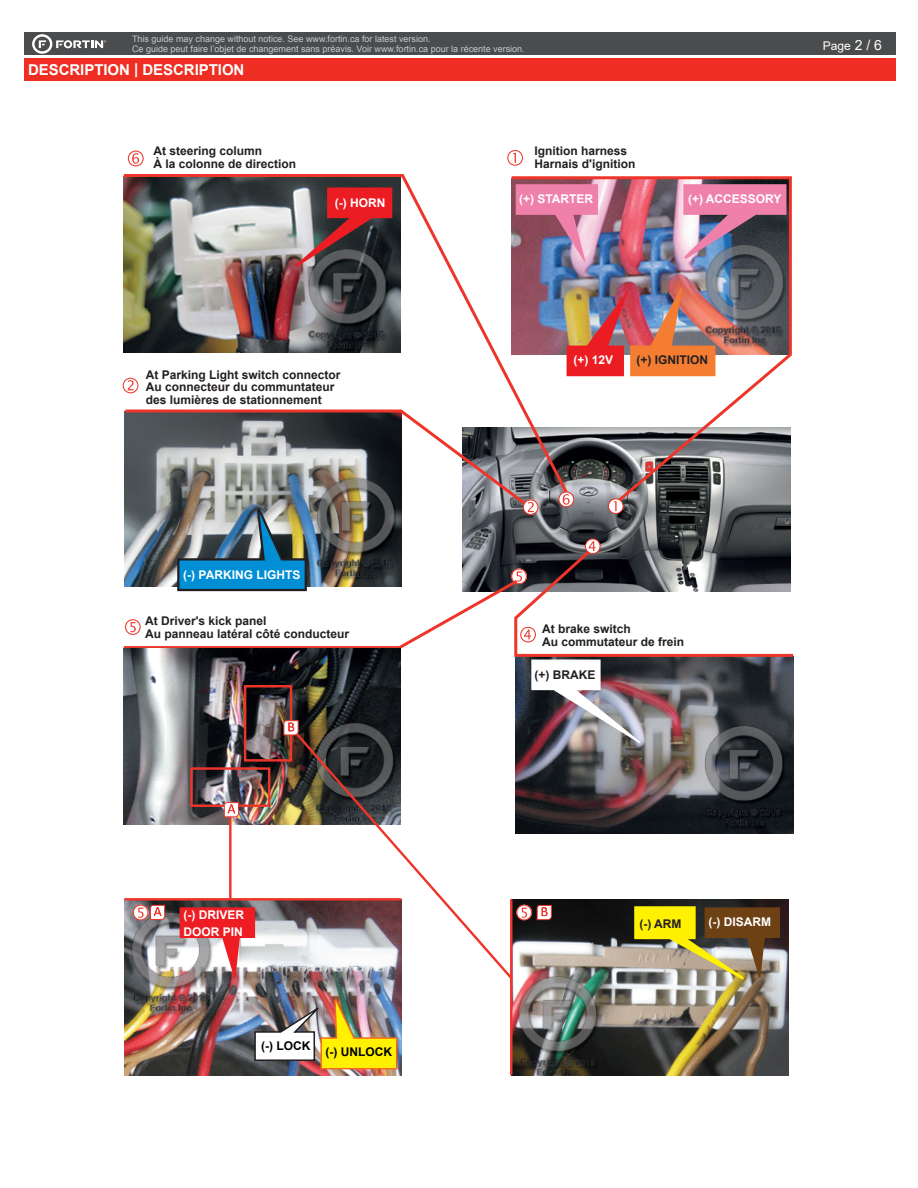
<style>
.page{position:relative;width:918px;height:1188px;background:#fff}
.page>*{position:absolute;margin:0;border:0;box-sizing:border-box;transform-origin:0 0}
.t1{font:700 15px "Arial";letter-spacing:-.005em;color:#fff}
.t2{font:700 12px/13.5px "Arial";color:#231f20}
.t3{font:700 12px/17.1px "Arial";color:#fff}
.t4{font:700 12px "Arial";color:#000001}
.t5{font:12px "Arial";color:#fff}
.t6{font:9px/9.8px "Arial";color:#c7c8ca}
.s1{font-size:13.95px}
</style>
<div class="page">
<div style="left:24px;top:33px;width:872px;height:22px;background:#4b4c4d"></div>
<div style="left:24px;top:58px;width:872px;height:23px;background:#ee2e22"></div>
<svg style="left:32px;top:34px;width:74px;height:20px"></svg>
<img style="left:570px;top:176px;width:222px;height:232px">
<svg style="left:507px;top:150px;width:16px;height:16px"></svg>
<img style="left:516px;top:744px;width:278px;height:89px">
<img style="left:124px;top:744px;width:164px;height:80px">
<img style="left:512px;top:899px;width:276px;height:176px">
<img style="left:124px;top:901px;width:277px;height:174px">
<img style="left:254px;top:1000px;width:144px;height:70px">
<img style="left:633px;top:905px;width:147px;height:74px">
<div style="left:190px;top:767px;width:80px;height:40px;border:2px solid #ee3529"></div>
<div style="left:244px;top:685px;width:48px;height:77px;border:2px solid #ee3529"></div>
<hr style="left:510px;top:899px;width:2px;height:176px;background:#ee3529">
<svg style="left:288px;top:744px;width:227px;height:237px"></svg>
<svg style="left:516px;top:905px;width:36px;height:16px"></svg>
<hr style="left:124px;top:898px;width:277px;height:3px;background:#ee3529">
<hr style="left:229px;top:813px;width:3px;height:85px;background:#ee3529">
<svg style="left:223px;top:802px;width:16px;height:16px"></svg>
<svg style="left:133px;top:904px;width:33px;height:16px"></svg>
<svg style="left:180px;top:907px;width:75px;height:72px"></svg>
<svg style="left:570px;top:184px;width:28px;height:78px;background:#e79bba"></svg>
<img style="left:683px;top:184px;width:103px;height:76px">
<img style="left:570px;top:287px;width:145px;height:89px">
<img style="left:122px;top:174px;width:448px;height:234px">
<img style="left:123px;top:408px;width:671px;height:336px">
<svg style="left:128px;top:151px;width:16px;height:15px"></svg>
<p class="t6" style="left:132px;top:34px;width:394px">This guide may change without notice. See www.fortin.ca for latest version.<br>Ce guide peut faire l’objet de changement sans préavis. Voir www.fortin.ca pour la récente version.</p>
<p class="t1" style="left:28px;top:59px;width:218px">DESCRIPTION | DESCRIPTION</p>
<p class="t2" style="left:154px;top:144px;width:144px">At steering column<br>À la colonne de direction</p>
<p class="t2" style="left:535px;top:144px;width:102px">Ignition harness<br>Harnais d'ignition</p>
<p class="t3" style="left:335px;top:194px;width:52px">(-) HORN</p>
<p class="t3" style="left:519px;top:191px;width:76px">(+) STARTER</p>
<p class="t3" style="left:688px;top:191px;width:95px">(+) ACCESSORY</p>
<p class="t5" style="left:823px;top:38px;width:61px">Page <span class="s1">2 / 6</span></p>
<p class="t2" style="left:146px;top:368px;width:196px;line-height:12.6px">At Parking Light switch connector<br>Au connecteur du communtateur des lumières de stationnement</p>
<p class="t3" style="left:573px;top:351px;width:41px">(+) 12V</p>
<p class="t2" style="left:637px;top:353px;width:73px">(+) IGNITION</p>
<p class="t3" style="left:183px;top:567px;width:119px">(-) PARKING LIGHTS</p>
<p class="t2" style="left:145px;top:614px;width:206px">At Driver's kick panel<br>Au panneau latéral côté conducteur</p>
<p class="t2" style="left:542px;top:622px;width:144px">At brake switch<br>Au commutateur de frein</p>
<p class="t2" style="left:534px;top:668px;width:62px">(+) BRAKE</p>
<p class="t3" style="left:184px;top:906px;width:62px">(-) DRIVER<br>DOOR PIN</p>
<p class="t4" style="left:261px;top:1038px;width:51px">(-) LOCK</p>
<p class="t4" style="left:325px;top:1044px;width:68px">(-) UNLOCK</p>
<p class="t2" style="left:639px;top:918px;width:44px">(-) ARM</p>
<p class="t3" style="left:709px;top:914px;width:64px">(-) DISARM</p>
</div>
